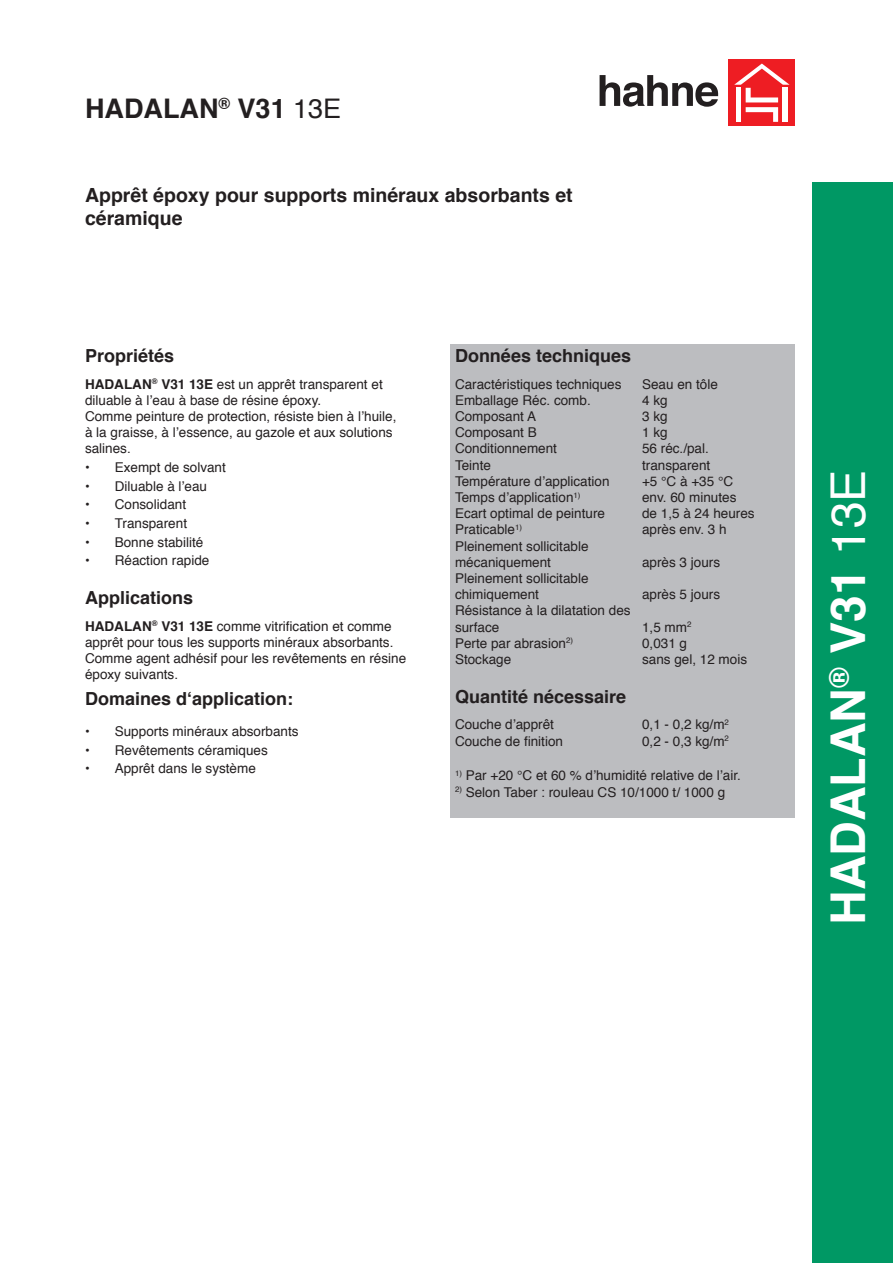
<style>
.page{position:relative;width:893px;height:1263px;background:#fff}
.page>*{position:absolute;margin:0;border:0;box-sizing:border-box;transform-origin:0 0}
.t1{font:700 48px "Helvetica";color:#fff}
.t2{font:700 27px "Helvetica";color:#231f20}
.t3{font:700 19.5px/23.4px "Helvetica";color:#231f20}
.t4{font:700 18px "Helvetica";color:#231f20}
.t5{font:13.5px/16.2px "Helvetica";color:#231f20}
.t6{font:700 13.5px "Helvetica";color:#231f20}
.s1{font-weight:400}
.s2{font-weight:700}
</style>
<div class="page">
<div style="left:729px;top:60px;width:66px;height:66px;background:#ee1d23"></div>
<svg style="left:734px;top:64px;width:56px;height:58px"></svg>
<div style="left:783px;top:88px;width:5px;height:34px;background:#fff"></div>
<svg style="left:600px;top:75px;width:118px;height:32px"></svg>
<div style="left:812px;top:183px;width:81px;height:1080px;background:#009864"></div>
<div style="left:451px;top:344px;width:344px;height:30px;background:#bcbdc0"></div>
<div style="left:451px;top:374px;width:344px;height:295px;background:#bcbdc0"></div>
<div style="left:451px;top:668px;width:344px;height:17px;background:#bcbdc0"></div>
<div style="left:451px;top:685px;width:344px;height:30px;background:#bcbdc0"></div>
<div style="left:451px;top:715px;width:344px;height:35px;background:#bcbdc0"></div>
<div style="left:451px;top:750px;width:344px;height:51px;background:#bcbdc0"></div>
<div style="left:451px;top:801px;width:344px;height:17px;background:#bcbdc0"></div>
<p class="t2" style="left:85px;top:87px;width:258px">HADALAN<sup>®</sup> V31 <span class="s1">13E</span></p>
<p class="t3" style="left:85px;top:183px;width:489px">Apprêt époxy pour supports minéraux absorbants et céramique</p>
<p class="t4" style="left:85px;top:341px;width:91px">Propriétés</p>
<p class="t5" style="left:85px;top:376px;width:299px"><span class="s2">HADALAN</span><sup>®</sup> <span class="s2">V31 13E</span> est un apprêt transparent et diluable à l’eau à base de résine époxy.</p>
<p class="t5" style="left:85px;top:409px;width:313px">Comme peinture de protection, résiste bien à l’huile, à la graisse, à l’essence, au gazole et aux solutions salines.</p>
<p class="t6" style="left:85px;top:456px;width:6px">•</p>
<p class="t5" style="left:115px;top:460px;width:113px">Exempt de solvant</p>
<p class="t6" style="left:85px;top:475px;width:6px">•</p>
<p class="t5" style="left:115px;top:478px;width:94px">Diluable à l’eau</p>
<p class="t6" style="left:85px;top:494px;width:6px">•</p>
<p class="t5" style="left:115px;top:497px;width:73px">Consolidant</p>
<p class="t6" style="left:85px;top:512px;width:6px">•</p>
<p class="t5" style="left:115px;top:515px;width:74px">Transparent</p>
<p class="t6" style="left:85px;top:531px;width:6px">•</p>
<p class="t5" style="left:115px;top:534px;width:90px">Bonne stabilité</p>
<p class="t6" style="left:85px;top:549px;width:6px">•</p>
<p class="t5" style="left:115px;top:553px;width:96px">Réaction rapide</p>
<p class="t4" style="left:85px;top:583px;width:110px">Applications</p>
<p class="t5" style="left:85px;top:618px;width:310px"><span class="s2">HADALAN</span><sup>®</sup> <span class="s2">V31 13E</span> comme vitrification et comme apprêt pour tous les supports minéraux absorbants.</p>
<p class="t5" style="left:85px;top:650px;width:323px">Comme agent adhésif pour les revêtements en résine époxy suivants.</p>
<p class="t4" style="left:85px;top:685px;width:210px">Domaines d‘application:</p>
<p class="t6" style="left:85px;top:720px;width:6px">•</p>
<p class="t5" style="left:115px;top:724px;width:185px">Supports minéraux absorbants</p>
<p class="t6" style="left:85px;top:739px;width:6px">•</p>
<p class="t5" style="left:115px;top:742px;width:155px">Revêtements céramiques</p>
<p class="t6" style="left:85px;top:758px;width:6px">•</p>
<p class="t5" style="left:115px;top:761px;width:143px">Apprêt dans le système</p>
<p class="t4" style="left:455px;top:341px;width:178px">Données techniques</p>
<p class="t5" style="left:455px;top:376px;width:168px">Caractéristiques techniques</p>
<p class="t5" style="left:455px;top:392px;width:137px">Emballage Réc. comb.</p>
<p class="t5" style="left:455px;top:409px;width:83px">Composant A</p>
<p class="t5" style="left:455px;top:425px;width:83px">Composant B</p>
<p class="t5" style="left:455px;top:441px;width:104px">Conditionnement</p>
<p class="t5" style="left:455px;top:457px;width:38px">Teinte</p>
<p class="t5" style="left:455px;top:473px;width:156px">Température d’application</p>
<p class="t5" style="left:455px;top:490px;width:127px">Temps d’application<sup>1)</sup></p>
<p class="t5" style="left:455px;top:506px;width:152px">Ecart optimal de peinture</p>
<p class="t5" style="left:455px;top:522px;width:69px">Praticable<sup>1)</sup></p>
<p class="t5" style="left:455px;top:538px;width:135px">Pleinement sollicitable</p>
<p class="t5" style="left:455px;top:554px;width:98px">mécaniquement</p>
<p class="t5" style="left:455px;top:571px;width:135px">Pleinement sollicitable</p>
<p class="t5" style="left:455px;top:587px;width:86px">chimiquement</p>
<p class="t5" style="left:455px;top:603px;width:177px">Résistance à la dilatation des</p>
<p class="t5" style="left:455px;top:619px;width:46px">surface</p>
<p class="t5" style="left:455px;top:635px;width:120px">Perte par abrasion<sup>2)</sup></p>
<p class="t5" style="left:455px;top:652px;width:58px">Stockage</p>
<p class="t5" style="left:642px;top:376px;width:77px">Seau en tôle</p>
<p class="t5" style="left:642px;top:392px;width:27px">4 kg</p>
<p class="t5" style="left:642px;top:409px;width:27px">3 kg</p>
<p class="t5" style="left:642px;top:425px;width:27px">1 kg</p>
<p class="t5" style="left:642px;top:441px;width:68px">56 réc./pal.</p>
<p class="t5" style="left:642px;top:457px;width:70px">transparent</p>
<p class="t5" style="left:642px;top:473px;width:93px">+5 °C à +35 °C</p>
<p class="t5" style="left:642px;top:490px;width:96px">env. 60 minutes</p>
<p class="t5" style="left:642px;top:506px;width:114px">de 1,5 à 24 heures</p>
<p class="t5" style="left:642px;top:522px;width:86px">après env. 3 h</p>
<p class="t5" style="left:642px;top:554px;width:80px">après 3 jours</p>
<p class="t5" style="left:642px;top:587px;width:80px">après 5 jours</p>
<p class="t5" style="left:642px;top:619px;width:51px">1,5 mm<sup>2</sup></p>
<p class="t5" style="left:642px;top:635px;width:47px">0,031 g</p>
<p class="t5" style="left:642px;top:652px;width:107px">sans gel, 12 mois</p>
<p class="t4" style="left:455px;top:682px;width:173px">Quantité nécessaire</p>
<p class="t5" style="left:455px;top:717px;width:101px">Couche d’apprêt</p>
<p class="t5" style="left:455px;top:733px;width:110px">Couche de finition</p>
<p class="t5" style="left:642px;top:717px;width:88px">0,1 - 0,2 kg/m<sup>2</sup></p>
<p class="t5" style="left:642px;top:733px;width:88px">0,2 - 0,3 kg/m<sup>2</sup></p>
<p class="t5" style="left:455px;top:768px;width:287px"><sup>1)</sup> Par +20 °C et 60 % d’humidité relative de l’air.</p>
<p class="t5" style="left:455px;top:784px;width:272px"><sup>2)</sup> Selon Taber : rouleau CS 10/1000 t/ 1000 g</p>
<p class="t1" style="left:810px;top:925px;width:457px;rotate:-90deg">HADALAN<sup>®</sup> V31 <span class="s1">13E</span></p>
</div>
